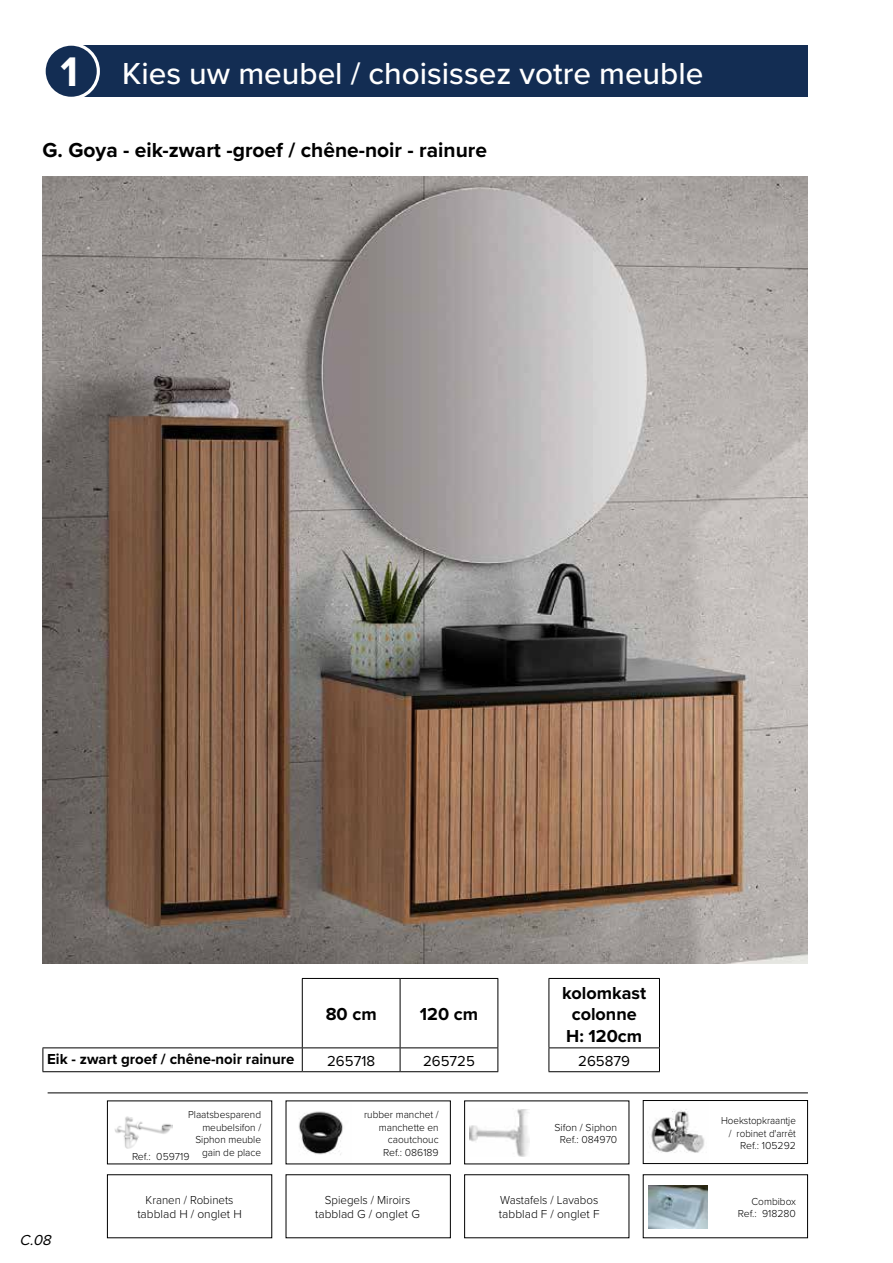
<style>
.page{position:relative;width:893px;height:1263px;background:#fff}
.page>*{position:absolute;margin:0;border:0;box-sizing:border-box;transform-origin:0 0}
.t1{font:500 31.5px "Proxima Nova";color:#fff}
.t2{font:700 21px "Proxima Nova";color:#000}
.t3{font:700 18px/21.6px "Proxima Nova";color:#000;text-align:center}
.t4{font:700 15px "Proxima Nova";color:#000}
.t5{font:15px "Proxima Nova";color:#000}
.t6{font:italic 15px "Proxima Nova";color:#000}
.t7{font:300 12px/14.4px "Proxima Nova";color:#000;text-align:center;scale:.96 1}
.t8{font:300 10.5px/12.6px "Proxima Nova";color:#000;text-align:right;scale:.96 1}
.t9{font:300 10.5px/12.6px "Proxima Nova";color:#000;text-align:right;scale:.93 1}
.t10{font:300 10.5px/12.6px "Proxima Nova";color:#000;text-align:center}
.s1{font-weight:700;font-size:42.9px}
</style>
<div class="page">
<div style="left:71px;top:46px;width:737px;height:51px;background:#132d53"></div>
<svg style="left:43px;top:43px;width:57px;height:57px"></svg>
<div style="left:46px;top:46px;width:51px;height:51px;background:#132d53;border-radius:50%"></div>
<hr style="left:48px;top:1092px;width:760px;height:1px;background:#000">
<hr style="left:302px;top:978px;width:98px;height:1px;background:#000">
<hr style="left:302px;top:979px;width:1px;height:68px;background:#000">
<hr style="left:400px;top:978px;width:98px;height:1px;background:#000">
<hr style="left:400px;top:979px;width:1px;height:68px;background:#000">
<hr style="left:497px;top:979px;width:1px;height:68px;background:#000">
<hr style="left:549px;top:978px;width:111px;height:1px;background:#000">
<hr style="left:549px;top:979px;width:1px;height:68px;background:#000">
<hr style="left:659px;top:979px;width:1px;height:68px;background:#000">
<hr style="left:43px;top:1047px;width:259px;height:1px;background:#000">
<svg style="left:43px;top:1048px;width:1px;height:23px"></svg>
<hr style="left:302px;top:1047px;width:98px;height:1px;background:#000">
<svg style="left:302px;top:1048px;width:1px;height:23px"></svg>
<hr style="left:400px;top:1047px;width:98px;height:1px;background:#000">
<svg style="left:400px;top:1048px;width:1px;height:23px"></svg>
<svg style="left:497px;top:1048px;width:1px;height:23px"></svg>
<hr style="left:549px;top:1047px;width:111px;height:1px;background:#000">
<svg style="left:549px;top:1048px;width:1px;height:23px"></svg>
<svg style="left:659px;top:1048px;width:1px;height:23px"></svg>
<hr style="left:43px;top:1071px;width:259px;height:1px;background:#000">
<hr style="left:302px;top:1071px;width:98px;height:1px;background:#000">
<hr style="left:400px;top:1071px;width:98px;height:1px;background:#000">
<hr style="left:549px;top:1071px;width:111px;height:1px;background:#000">
<img style="left:43px;top:176px;width:765px;height:787px">
<div style="left:643px;top:1100px;width:165px;height:64px;border:1px solid #000"></div>
<img style="left:649px;top:1185px;width:58px;height:43px">
<img style="left:470px;top:1109px;width:60px;height:47px">
<img style="left:651px;top:1109px;width:54px;height:44px">
<img style="left:298px;top:1111px;width:45px;height:44px">
<img style="left:115px;top:1116px;width:57px;height:33px">
<h1 class="t1" style="left:60px;top:50px;width:644px"><span class="s1">1</span> Kies uw meubel / choisissez votre meuble</h1>
<h2 class="t2" style="left:43px;top:134px;width:446px">G. Goya - eik-zwart -groef / chêne-noir - rainure</h2>
<h3 class="t3" style="left:326px;top:1003px;width:52px">80 cm</h3>
<h3 class="t3" style="left:420px;top:1003px;width:60px">120 cm</h3>
<h3 class="t3" style="left:562px;top:981px;width:85px">kolomkast colonne<br>H: 120cm</h3>
<h3 class="t4" style="left:47px;top:1048px;width:249px">Eik - zwart groef / chêne-noir rainure</h3>
<h3 class="t5" style="left:327px;top:1049px;width:50px">265718</h3>
<h3 class="t5" style="left:423px;top:1049px;width:53px">265725</h3>
<h3 class="t5" style="left:578px;top:1049px;width:53px">265879</h3>
<h3 class="t6" style="left:20px;top:1229px;width:37px">C.08</h3>
<p class="t8" style="left:188px;top:1108px;width:78px">Plaatsbesparend meubelsifon /<br>Siphon meuble gain de place</p>
<p class="t10" style="left:132px;top:1150px;width:59px">Ref.: 059719</p>
<p class="t7" style="left:137px;top:1192px;width:110px">Kranen / Robinets tabblad H / onglet H</p>
<p class="t8" style="left:364px;top:1108px;width:79px">rubber manchet / manchette en caoutchouc<br>Ref.: 086189</p>
<p class="t7" style="left:315px;top:1192px;width:111px">Spiegels / Miroirs tabblad G / onglet G</p>
<p class="t7" style="left:499px;top:1192px;width:106px;text-align:left">Wastafels / Lavabos tabblad F / onglet F</p>
<p class="t10" style="left:554px;top:1120px;width:64px">Sifon / Siphon<br>Ref.: 084970</p>
<p class="t9" style="left:721px;top:1113px;width:82px">Hoekstopkraantje / robinet d'arrêt<br>Ref.: 105292</p>
<p class="t8" style="left:738px;top:1194px;width:62px">Combibox<br>Ref.: 918280</p>
</div>
